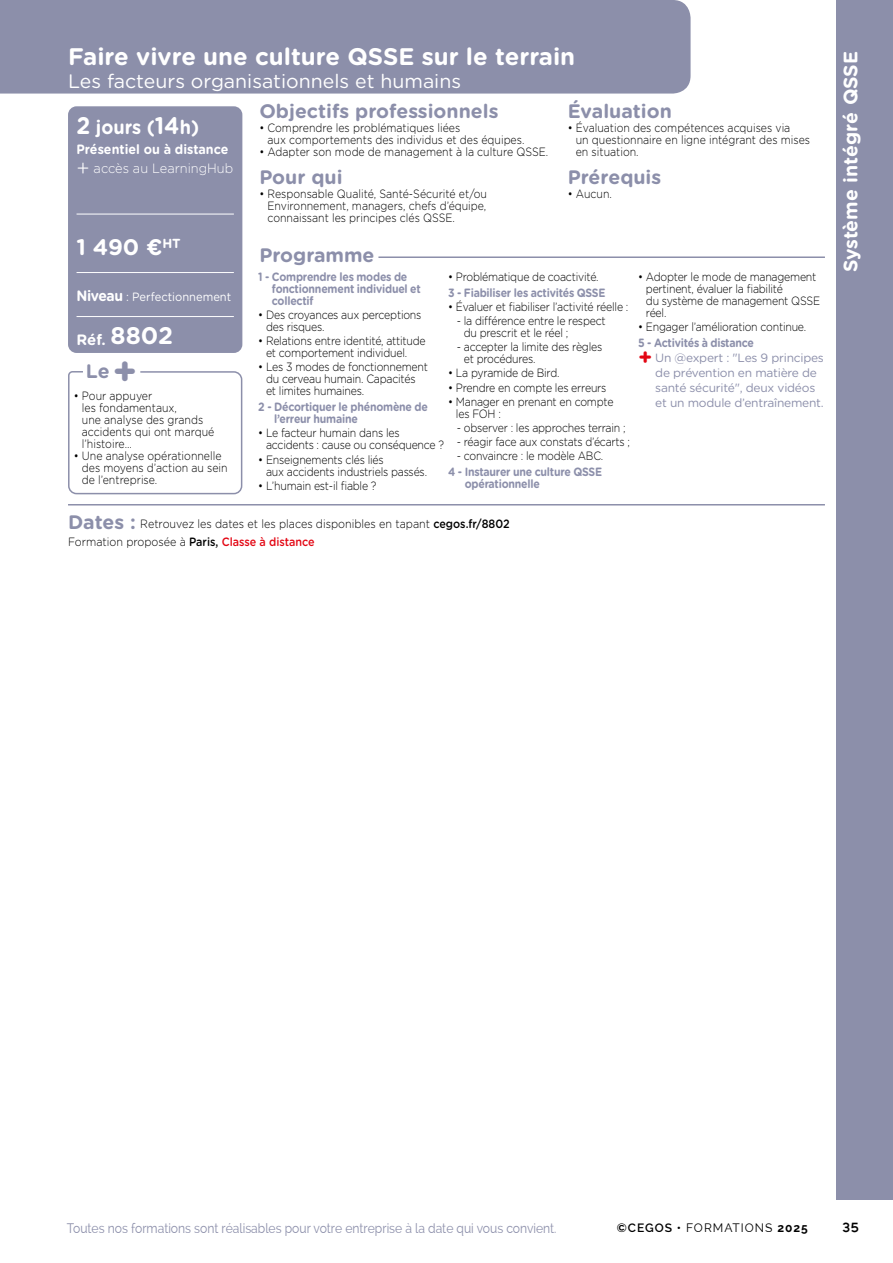
<style>
.page{position:relative;width:893px;height:1263px;background:#fff}
.page>*{position:absolute;margin:0;border:0;box-sizing:border-box;transform-origin:0 0}
.t1{font:700 24px "Gotham Rounded";color:#fff}
.t2{font:700 22.5px "Gotham Rounded";color:#fff}
.t3{font:700 19.5px "Gotham Rounded";color:#8c8faa}
.t4{font:19.5px "Gotham Rounded";color:#fff}
.t5{font:700 19.5px "Gotham Rounded";color:#fff}
.t6{font:700 19.5px "Gotham Rounded";color:#fff;scale:.93 1}
.t7{font:700 15px "Gotham Rounded";color:#fff}
.t8{font:13.5px "Raleway";color:#8c8faa;scale:.9 1}
.t9{font:700 13.5px/19.5px "Gotham Rounded";color:#fff;scale:.93 1}
.t10{font:500 13.5px "Ryker";color:#000}
.t11{font:300 12px/12px "Gotham Rounded";letter-spacing:-.02em;color:#000;scale:.88 1}
.t12{font:300 12px/12px "Gotham Rounded";color:#000;scale:.88 1}
.t13{font:700 12px/12px "Gotham Rounded";letter-spacing:-.02em;color:#8c8faa;scale:.88 1}
.t14{font:300 12px/17.7px "Gotham Rounded";color:#000;scale:.9 1}
.t15{font:12px "Gotham Rounded";letter-spacing:-.02em;color:#8c8faa}
.t16{font:12px "Gotham Rounded";color:#fff;scale:.93 1}
.t17{font:12px "Raleway";letter-spacing:.08em;color:#000}
.s1{font-size:24px}
.s2{font-weight:300;font-size:22.5px}
.s3{font-weight:300}
.s4{font-weight:700;font-size:15px}
.s5{font-size:39px}
.s6{font-weight:700;font-size:22.5px;color:#e30613}
.s7{color:#fff}
.s8{font-weight:500}
.s9{font-weight:500;color:#e30613}
.s10{font-weight:600}
.s11{font-weight:700}
</style>
<div class="page">
<div style="left:68px;top:106px;width:174px;height:247px;background:#8c8faa;border-radius:9px"></div>
<hr style="left:77px;top:214px;width:157px;height:1px;background:#fff">
<hr style="left:77px;top:272px;width:157px;height:1px;background:#fff">
<hr style="left:77px;top:316px;width:157px;height:1px;background:#fff">
<div style="left:0;top:0;width:691px;height:94px;background:#8c8faa"></div>
<hr style="left:68px;top:504px;width:757px;height:1px;background:#8c8faa">
<hr style="left:378px;top:256px;width:447px;height:2px;background:#8c8faa">
<svg style="left:68px;top:371px;width:175px;height:124px"></svg>
<div style="left:836px;top:0;width:57px;height:1199px;background:#8c8faa"></div>
<h1 class="t1" style="left:68px;top:39px;width:509px">Faire vivre une culture QSSE sur le terrain</h1>
<h3 class="t4" style="left:68px;top:68px;width:395px">Les facteurs organisationnels et humains</h3>
<h3 class="t6" style="left:77px;top:113px;width:133px"><span class="s1">2</span> jours (<span class="s1">14</span>h)</h3>
<p class="t9" style="left:77px;top:138px;width:170px">Présentiel ou à distance <span class="s2">+</span> <span class="s3">accès au LearningHub</span></p>
<h2 class="t2" style="left:77px;top:231px;width:106px">1 490 €<sup>HT</sup></h2>
<p class="t16" style="left:77px;top:289px;width:168px"><span class="s4">Niveau</span> : Perfectionnement</p>
<p class="t7" style="left:77px;top:328px;width:98px">Réf. <span class="s1">8802</span></p>
<h3 class="t3" style="left:86px;top:357px;width:53px">Le<span class="s5">+</span></h3>
<p class="t12" style="left:82px;top:389px;width:152px;text-indent:-8px">• Pour appuyer<br>les fondamentaux,<br>une analyse des grands accidents qui ont marqué l’histoire…</p>
<p class="t12" style="left:82px;top:449px;width:167px;text-indent:-8px">• Une analyse opérationnelle des moyens d’action au sein de l’entreprise.</p>
<h3 class="t3" style="left:259px;top:96px;width:241px">Objectifs professionnels</h3>
<p class="t12" style="left:268px;top:121px;width:293px;text-indent:-8px">• Comprendre les problématiques liées<br>aux comportements des individus et des équipes.</p>
<p class="t12" style="left:259px;top:145px;width:330px">• Adapter son mode de management à la culture QSSE.</p>
<h3 class="t3" style="left:259px;top:163px;width:85px">Pour qui</h3>
<p class="t11" style="left:268px;top:187px;width:251px;text-align:justify;text-indent:-8px">• Responsable Qualité, Santé-Sécurité et/ou Environnement, managers, chefs d’équipe, connaissant les principes clés QSSE.</p>
<h3 class="t3" style="left:259px;top:241px;width:117px">Programme</h3>
<h3 class="t3" style="left:568px;top:96px;width:106px">Évaluation</h3>
<p class="t12" style="left:576px;top:121px;width:268px;text-indent:-8px">• Évaluation des compétences acquises via<br>un questionnaire en ligne intégrant des mises en situation.</p>
<h3 class="t3" style="left:568px;top:163px;width:95px">Prérequis</h3>
<p class="t11" style="left:568px;top:187px;width:52px">• Aucun.</p>
<p class="t13" style="left:272px;top:270px;width:171px;text-indent:-14px">1 - Comprendre les modes de fonctionnement individuel et collectif</p>
<p class="t11" style="left:266px;top:308px;width:178px;text-indent:-8px">• Des croyances aux perceptions des risques.</p>
<p class="t11" style="left:266px;top:334px;width:183px;text-indent:-8px">• Relations entre identité, attitude et comportement individuel.</p>
<p class="t11" style="left:266px;top:360px;width:186px;text-indent:-8px">• Les 3 modes de fonctionnement du cerveau humain. Capacités et limites humaines.</p>
<p class="t13" style="left:274px;top:401px;width:176px;text-indent:-16px">2 - Décortiquer le phénomène de l’erreur humaine</p>
<p class="t11" style="left:266px;top:427px;width:204px;text-indent:-8px">• Le facteur humain dans les accidents : cause ou conséquence ?</p>
<p class="t11" style="left:266px;top:453px;width:185px;text-indent:-8px">• Enseignements clés liés<br>aux accidents industriels passés.</p>
<p class="t11" style="left:258px;top:479px;width:136px">• L’humain est-il fiable ?</p>
<p class="t11" style="left:448px;top:270px;width:172px">• Problématique de coactivité.</p>
<p class="t13" style="left:448px;top:286px;width:180px">3 - Fiabiliser les activités QSSE</p>
<p class="t11" style="left:448px;top:300px;width:206px">• Évaluer et fiabiliser l’activité réelle :</p>
<p class="t11" style="left:464px;top:314px;width:163px;text-indent:-7px">- la différence entre le respect du prescrit et le réel ;</p>
<p class="t11" style="left:464px;top:340px;width:159px;text-indent:-7px">- accepter la limite des règles et procédures.</p>
<p class="t11" style="left:448px;top:367px;width:128px">• La pyramide de Bird.</p>
<p class="t11" style="left:448px;top:381px;width:181px">• Prendre en compte les erreurs</p>
<p class="t11" style="left:456px;top:395px;width:181px;text-indent:-8px">• Manager en prenant en compte les FOH :</p>
<p class="t11" style="left:457px;top:421px;width:193px">- observer : les approches terrain ;</p>
<p class="t11" style="left:457px;top:435px;width:199px">- réagir face aux constats d’écarts ;</p>
<p class="t11" style="left:457px;top:449px;width:168px">- convaincre : le modèle ABC.</p>
<p class="t13" style="left:465px;top:466px;width:158px;text-indent:-16px">4 - Instaurer une culture QSSE opérationnelle</p>
<p class="t11" style="left:646px;top:270px;width:199px;text-indent:-8px">• Adopter le mode de management pertinent, évaluer la fiabilité<br>du système de management QSSE réel.</p>
<p class="t11" style="left:638px;top:320px;width:192px">• Engager l’amélioration continue.</p>
<p class="t13" style="left:638px;top:336px;width:133px">5 - Activités à distance</p>
<p class="t15" style="left:638px;top:350px;width:187px"><span class="s6">+</span> <span class="s7">•</span> Un @expert : "Les 9 principes</p>
<p class="t15" style="left:655px;top:365px;width:163px">de prévention en matière de</p>
<p class="t15" style="left:655px;top:380px;width:162px">santé sécurité", deux vidéos</p>
<p class="t15" style="left:655px;top:395px;width:170px">et un module d’entraînement.</p>
<h3 class="t3" style="left:68px;top:508px;width:69px">Dates :</h3>
<p class="t14" style="left:68px;top:515px;width:492px;text-indent:72px">Retrouvez les dates et les places disponibles en tapant <span class="s8">cegos.fr/8802<br></span>Formation proposée à <span class="s8">Paris,</span> <span class="s9">Classe à distance</span></p>
<h3 class="t5" style="left:836px;top:272px;width:223px;rotate:-90deg">Système intégré QSSE</h3>
<p class="t8" style="left:67px;top:1221px;width:545px">Toutes nos formations sont réalisables pour votre entreprise à la date qui vous convient.</p>
<p class="t17" style="left:617px;top:1221px;width:193px"><span class="s10">©CEGOS •</span> FORMATIONS <span class="s11">2025</span></p>
<p class="t10" style="left:842px;top:1219px;width:19px">35</p>
</div>
